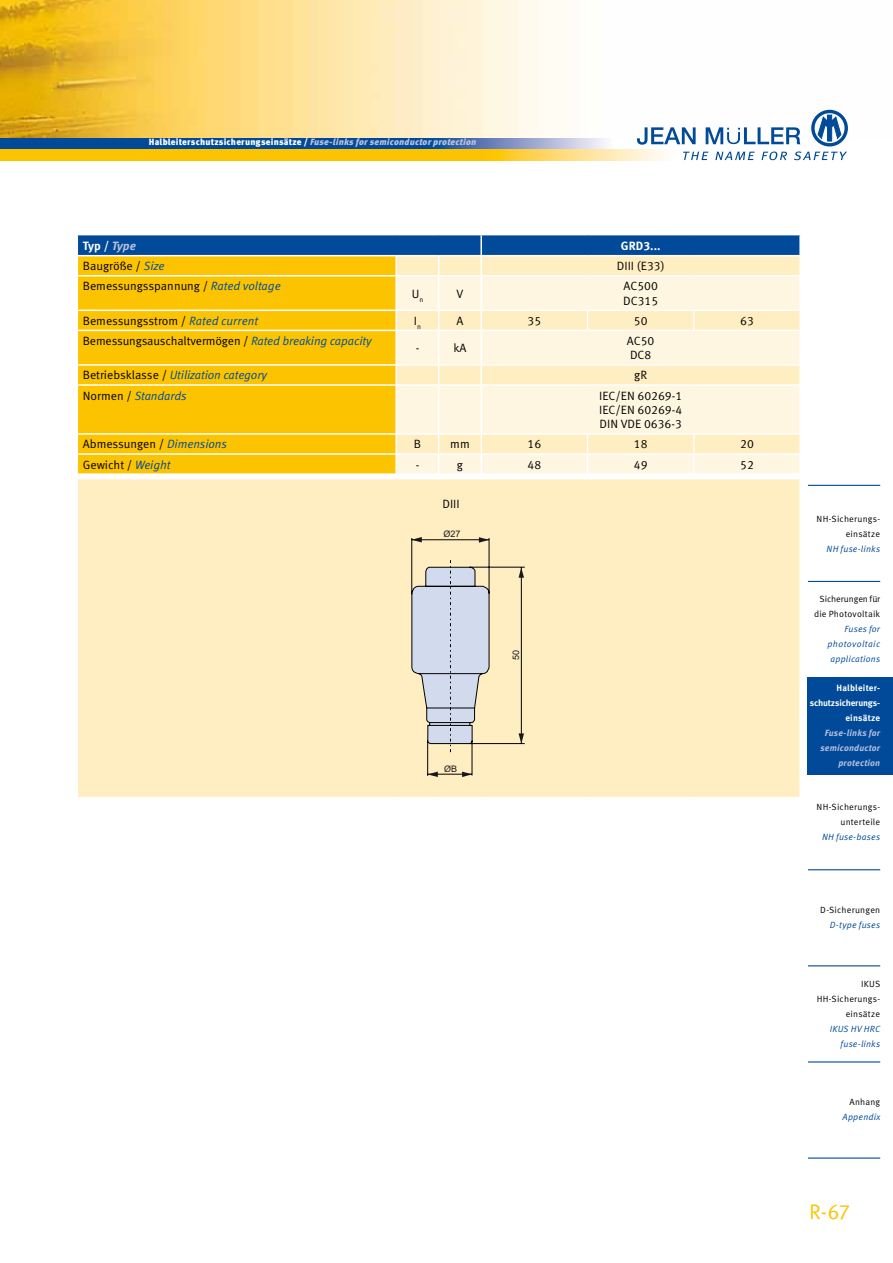
<style>
.page{position:relative;width:893px;height:1263px;background:#fff}
.page>*{position:absolute;margin:0;border:0;box-sizing:border-box;transform-origin:0 0}
.t1{font:21px "Meta Pro";color:#fcc400}
.t2{font:12px/14.4px "Meta Pro";color:#000}
.t3{font:italic 12px "Meta Pro";letter-spacing:-.01em;color:#004a99}
.t4{font:700 12px "Meta Pro";color:#fff}
.t5{font:9px/15px "Meta Pro";letter-spacing:.02em;color:#000;text-align:right}
.t6{font:italic 9px/15px "Meta Pro";letter-spacing:.025em;color:#004a99;text-align:right}
.t7{font:italic 900 9px "Meta Pro";letter-spacing:.02em;color:#bcc1df}
.t8{font:700 9px/15px "Meta Pro";letter-spacing:.01em;color:#fff;text-align:right}
.t9{font:italic 700 9px/15px "Meta Pro";letter-spacing:.02em;color:#bcc1df;text-align:right}
.t10{font:9px "Arial";color:#1a161a}
.s1{font-style:normal;color:#fff}
.s2{font-style:italic;color:#bcc1df}
.s3{font-style:italic;color:#004a99}
.s4{font-style:normal;color:#000}
</style>
<div class="page">
<img style="left:0;top:0;width:832px;height:140px">
<div style="left:0;top:138px;width:427px;height:11px;background:#004a99"></div>
<svg style="left:637px;top:110px;width:211px;height:50px"></svg>
<svg style="left:427px;top:138px;width:186px;height:11px;background:#879dc9"></svg>
<div style="left:0;top:149px;width:492px;height:12px;background:#fcc400"></div>
<svg style="left:492px;top:149px;width:182px;height:12px;background:#fee18f"></svg>
<div style="left:808px;top:677px;width:85px;height:97px;background:#004a99"></div>
<hr style="left:808px;top:485px;width:72px;height:1px;background:#004a99">
<hr style="left:808px;top:581px;width:72px;height:1px;background:#004a99">
<hr style="left:808px;top:869px;width:72px;height:1px;background:#004a99">
<hr style="left:808px;top:965px;width:72px;height:1px;background:#004a99">
<hr style="left:808px;top:1061px;width:72px;height:1px;background:#004a99">
<hr style="left:808px;top:1157px;width:72px;height:2px;background:#004a99">
<svg style="left:78px;top:277px;width:721px;height:520px;background:#fee59c"></svg>
<svg style="left:397px;top:277px;width:402px;height:156px;background:#fff4d9"></svg>
<svg style="left:77px;top:235px;width:724px;height:40px;background:#829689"></svg>
<hr style="left:77px;top:310px;width:319px;height:1px;background:#fff">
<hr style="left:481px;top:310px;width:107px;height:1px;background:#fff">
<hr style="left:588px;top:310px;width:106px;height:1px;background:#fff">
<svg style="left:587px;top:311px;width:1px;height:19px"></svg>
<hr style="left:694px;top:310px;width:107px;height:1px;background:#fff">
<svg style="left:693px;top:311px;width:2px;height:19px"></svg>
<svg style="left:799px;top:311px;width:1px;height:19px"></svg>
<hr style="left:77px;top:330px;width:319px;height:1px;background:#fff">
<hr style="left:481px;top:330px;width:107px;height:1px;background:#fff">
<hr style="left:588px;top:330px;width:106px;height:1px;background:#fff">
<hr style="left:694px;top:330px;width:107px;height:1px;background:#fff">
<hr style="left:77px;top:364px;width:319px;height:2px;background:#fff">
<svg style="left:395px;top:366px;width:2px;height:18px"></svg>
<svg style="left:438px;top:366px;width:1px;height:18px"></svg>
<hr style="left:481px;top:364px;width:107px;height:2px;background:#fff">
<svg style="left:480px;top:366px;width:2px;height:18px"></svg>
<hr style="left:588px;top:364px;width:106px;height:2px;background:#fff">
<hr style="left:694px;top:364px;width:107px;height:2px;background:#fff">
<svg style="left:799px;top:366px;width:1px;height:18px"></svg>
<hr style="left:77px;top:384px;width:319px;height:2px;background:#fff">
<hr style="left:396px;top:384px;width:43px;height:2px;background:#fff">
<hr style="left:395px;top:386px;width:2px;height:47px;background:#fff">
<hr style="left:439px;top:384px;width:42px;height:2px;background:#fff">
<hr style="left:438px;top:386px;width:1px;height:47px;background:#fff">
<hr style="left:481px;top:384px;width:107px;height:2px;background:#fff">
<hr style="left:480px;top:386px;width:2px;height:47px;background:#fff">
<hr style="left:588px;top:384px;width:106px;height:2px;background:#fff">
<hr style="left:694px;top:384px;width:107px;height:2px;background:#fff">
<hr style="left:77px;top:433px;width:319px;height:2px;background:#fff">
<hr style="left:396px;top:433px;width:43px;height:2px;background:#fff">
<hr style="left:439px;top:433px;width:42px;height:2px;background:#fff">
<hr style="left:481px;top:433px;width:107px;height:2px;background:#fff">
<hr style="left:588px;top:433px;width:106px;height:2px;background:#fff">
<hr style="left:694px;top:433px;width:107px;height:2px;background:#fff">
<svg style="left:77px;top:435px;width:723px;height:43px;background:#fde289"></svg>
<hr style="left:77px;top:478px;width:319px;height:1px;background:#fff">
<hr style="left:396px;top:478px;width:43px;height:1px;background:#fff">
<hr style="left:439px;top:478px;width:42px;height:1px;background:#fff">
<hr style="left:481px;top:478px;width:107px;height:1px;background:#fff">
<hr style="left:588px;top:478px;width:106px;height:1px;background:#fff">
<hr style="left:694px;top:478px;width:107px;height:1px;background:#fff">
<hr style="left:395px;top:277px;width:2px;height:33px;background:#fff">
<hr style="left:438px;top:277px;width:1px;height:33px;background:#fff">
<hr style="left:480px;top:277px;width:2px;height:33px;background:#fff">
<hr style="left:396px;top:310px;width:43px;height:1px;background:#fff">
<svg style="left:395px;top:311px;width:2px;height:19px"></svg>
<hr style="left:439px;top:310px;width:42px;height:1px;background:#fff">
<svg style="left:438px;top:311px;width:1px;height:19px"></svg>
<svg style="left:480px;top:311px;width:2px;height:19px"></svg>
<hr style="left:396px;top:330px;width:43px;height:1px;background:#fff">
<hr style="left:395px;top:331px;width:2px;height:33px;background:#fff">
<hr style="left:439px;top:330px;width:42px;height:1px;background:#fff">
<hr style="left:438px;top:331px;width:1px;height:33px;background:#fff">
<hr style="left:480px;top:331px;width:2px;height:33px;background:#fff">
<hr style="left:396px;top:364px;width:43px;height:2px;background:#fff">
<hr style="left:439px;top:364px;width:42px;height:2px;background:#fff">
<svg style="left:395px;top:537px;width:130px;height:240px;background:#e3dbc7"></svg>
<p class="t7" style="left:149px;top:136px;width:329px"><span class="s1">Halbleiterschutzsicherungseinsätze /</span> Fuse-links for semiconductor protection</p>
<p class="t4" style="left:83px;top:238px;width:55px">Typ / <span class="s2">Type</span></p>
<p class="t4" style="left:621px;top:238px;width:41px">GRD3...</p>
<p class="t2" style="left:83px;top:259px;width:83px">Baugröße / <span class="s3">Size</span></p>
<p class="t2" style="left:617px;top:259px;width:49px">DIII (E33)</p>
<p class="t2" style="left:83px;top:279px;width:200px">Bemessungsspannung / <span class="s3">Rated voltage</span></p>
<p class="t2" style="left:412px;top:286px;width:13px">U<sub>n</sub></p>
<p class="t2" style="left:457px;top:286px;width:8px">V</p>
<p class="t2" style="left:623px;top:279px;width:36px">AC500<br>DC315</p>
<p class="t2" style="left:83px;top:314px;width:177px">Bemessungsstrom / <span class="s3">Rated current</span></p>
<p class="t2" style="left:414px;top:314px;width:9px">I<sub>n</sub></p>
<p class="t2" style="left:456px;top:314px;width:8px">A</p>
<p class="t2" style="left:528px;top:314px;width:15px">35</p>
<p class="t2" style="left:634px;top:314px;width:15px">50</p>
<p class="t2" style="left:740px;top:314px;width:15px">63</p>
<p class="t2" style="left:83px;top:334px;width:290px">Bemessungsauschaltvermögen / <span class="s3">Rated breaking capacity</span></p>
<p class="t2" style="left:416px;top:341px;width:5px">-</p>
<p class="t2" style="left:453px;top:341px;width:15px">kA</p>
<p class="t2" style="left:627px;top:334px;width:29px">AC50<br>DC8</p>
<p class="t3" style="left:83px;top:368px;width:186px"><span class="s4">Betriebsklasse /</span> Utilization category</p>
<p class="t2" style="left:634px;top:368px;width:14px">gR</p>
<p class="t3" style="left:83px;top:388px;width:105px"><span class="s4">Normen /</span> Standards</p>
<p class="t2" style="left:599px;top:388px;width:84px;text-align:justify">IEC/EN 60269-1<br>IEC/EN 60269-4<br>DIN VDE 0636-3</p>
<p class="t2" style="left:83px;top:437px;width:146px">Abmessungen / <span class="s3">Dimensions</span></p>
<p class="t2" style="left:414px;top:437px;width:9px">B</p>
<p class="t2" style="left:450px;top:437px;width:21px">mm</p>
<p class="t2" style="left:528px;top:437px;width:15px">16</p>
<p class="t2" style="left:634px;top:437px;width:15px">18</p>
<p class="t2" style="left:740px;top:437px;width:15px">20</p>
<p class="t2" style="left:83px;top:457px;width:89px">Gewicht / <span class="s3">Weight</span></p>
<p class="t2" style="left:416px;top:457px;width:5px">-</p>
<p class="t2" style="left:457px;top:457px;width:8px">g</p>
<p class="t2" style="left:528px;top:457px;width:15px">48</p>
<p class="t2" style="left:634px;top:457px;width:15px">49</p>
<p class="t2" style="left:740px;top:457px;width:15px">52</p>
<p class="t2" style="left:442px;top:496px;width:19px">DIII</p>
<p class="t10" style="left:443px;top:528px;width:19px">Ø27</p>
<p class="t10" style="left:444px;top:763px;width:15px">ØB</p>
<p class="t10" style="left:510px;top:660px;width:12px;rotate:-90deg">50</p>
<p class="t5" style="left:817px;top:511px;width:65px">NH-Sicherungs&shy;einsätze</p>
<p class="t6" style="left:827px;top:542px;width:55px">NH fuse-links</p>
<p class="t5" style="left:814px;top:592px;width:68px">Sicherungen für die Photovoltaik</p>
<p class="t6" style="left:827px;top:622px;width:54px">Fuses for photovoltaic applications</p>
<p class="t8" style="left:810px;top:680px;width:72px">Halbleiter&shy;schutzsicherungs&shy;einsätze</p>
<p class="t9" style="left:820px;top:725px;width:61px">Fuse-links for semiconductor protection</p>
<p class="t5" style="left:817px;top:799px;width:65px">NH-Sicherungs&shy;unterteile</p>
<p class="t6" style="left:822px;top:829px;width:60px">NH fuse-bases</p>
<p class="t5" style="left:820px;top:903px;width:62px">D-Sicherungen</p>
<p class="t6" style="left:830px;top:918px;width:52px">D-type fuses</p>
<p class="t5" style="left:817px;top:976px;width:65px">IKUS<br>HH-Sicherungs&shy;einsätze</p>
<p class="t6" style="left:830px;top:1021px;width:52px">IKUS HV HRC fuse-links</p>
<p class="t5" style="left:849px;top:1095px;width:32px">Anhang</p>
<p class="t6" style="left:843px;top:1110px;width:39px">Appendix</p>
<h1 class="t1" style="left:809px;top:1199px;width:43px">R-67</h1>
</div>
